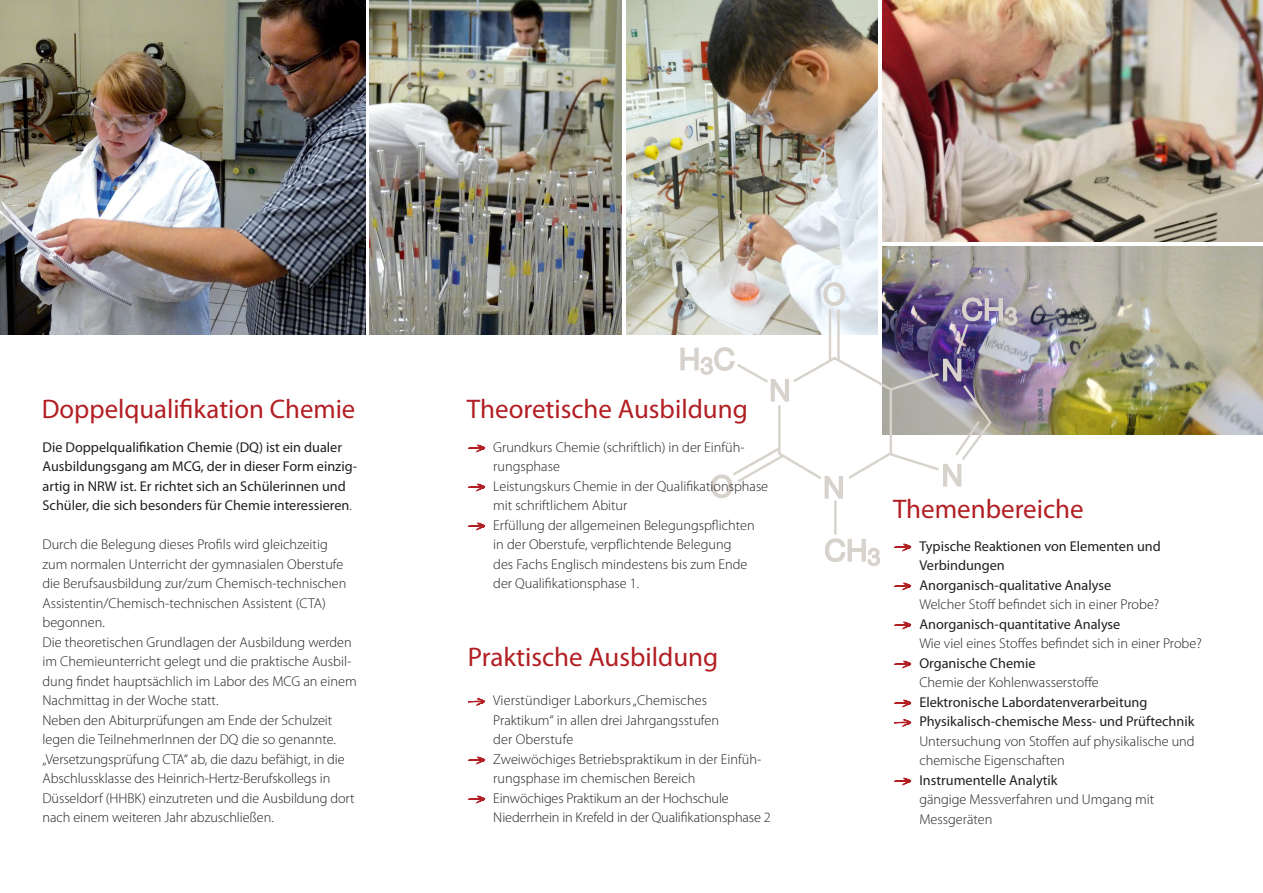
<style>
.page{position:relative;width:1263px;height:893px;background:#fff}
.page>*{position:absolute;margin:0;border:0;box-sizing:border-box;transform-origin:0 0}
.t1{font:27px "Myriad Pro";color:#b21f23}
.t2{font:300 14.25px/19.5px "Myriad Pro";color:#231f20}
.t3{font:14.25px/19.5px "Myriad Pro";color:#231f20}
.s1{font-weight:300}
</style>
<div class="page">
<img style="left:882px;top:246px;width:381px;height:189px">
<img style="left:370px;top:0;width:252px;height:335px">
<img style="left:626px;top:0;width:252px;height:335px">
<img style="left:0;top:0;width:366px;height:335px">
<img style="left:882px;top:0;width:381px;height:242px">
<svg style="left:468px;top:445px;width:17px;height:7px"></svg>
<svg style="left:468px;top:484px;width:17px;height:7px"></svg>
<svg style="left:468px;top:523px;width:17px;height:7px"></svg>
<svg style="left:468px;top:698px;width:17px;height:8px"></svg>
<svg style="left:468px;top:757px;width:17px;height:7px"></svg>
<svg style="left:468px;top:796px;width:17px;height:7px"></svg>
<svg style="left:680px;top:281px;width:338px;height:285px"></svg>
<svg style="left:894px;top:583px;width:17px;height:7px"></svg>
<svg style="left:894px;top:622px;width:17px;height:7px"></svg>
<svg style="left:894px;top:661px;width:17px;height:7px"></svg>
<svg style="left:894px;top:700px;width:17px;height:7px"></svg>
<svg style="left:894px;top:719px;width:17px;height:8px"></svg>
<svg style="left:894px;top:778px;width:17px;height:7px"></svg>
<h1 class="t1" style="left:42px;top:394px;width:315px">Doppelqualifikation Chemie</h1>
<h1 class="t1" style="left:467px;top:394px;width:282px">Theoretische Ausbildung</h1>
<p class="t3" style="left:43px;top:438px;width:316px">Die Doppelqualifikation Chemie (DQ) ist ein dualer Ausbildungsgang am MCG, der in dieser Form einzig&shy;artig in NRW ist. Er richtet sich an Schülerinnen und Schüler, die sich besonders für Chemie interessieren<span class="s1">.</span></p>
<p class="t2" style="left:43px;top:535px;width:316px">Durch die Belegung dieses Profils wird gleichzeitig<br>zum normalen Unterricht der gymnasialen Oberstufe die Berufsausbildung zur/zum Chemisch-technischen Assistentin/Chemisch-technischen Assistent (CTA) begonnen.<br>Die theoretischen Grundlagen der Ausbildung werden im Chemieunterricht gelegt und die praktische Ausbil&shy;dung findet hauptsächlich im Labor des MCG an einem Nachmittag in der Woche statt.<br>Neben den Abiturprüfungen am Ende der Schulzeit legen die TeilnehmerInnen der DQ die so genannte. „Versetzungsprüfung CTA“ ab, die dazu befähigt, in die Abschlussklasse des Heinrich-Hertz-Berufskollegs in Düsseldorf (HHBK) einzutreten und die Ausbildung dort nach einem weiteren Jahr abzuschließen.</p>
<p class="t2" style="left:493px;top:438px;width:276px">Grundkurs Chemie (schriftlich) in der Einfüh&shy;rungsphase<br>Leistungskurs Chemie in der Qualifikationsphase mit schriftlichem Abitur<br>Erfüllung der allgemeinen Belegungspflichten in der Oberstufe, verpflichtende Belegung<br>des Fachs Englisch mindestens bis zum Ende der Qualifikationsphase 1.</p>
<h1 class="t1" style="left:468px;top:643px;width:252px">Praktische Ausbildung</h1>
<p class="t2" style="left:493px;top:691px;width:279px">Vierstündiger Laborkurs „Chemisches Praktikum“ in allen drei Jahrgangsstufen<br>der Oberstufe<br>Zweiwöchiges Betriebspraktikum in der Einfüh&shy;rungsphase im chemischen Bereich<br>Einwöchiges Praktikum an der Hochschule Niederrhein in Krefeld in der Qualifikationsphase 2</p>
<h1 class="t1" style="left:893px;top:494px;width:192px">Themenbereiche</h1>
<p class="t3" style="left:919px;top:537px;width:243px">Typische Reaktionen von Elementen und<br>Verbindungen<br>Anorganisch-qualitative Analyse</p>
<p class="t2" style="left:919px;top:595px;width:241px">Welcher Stoff befindet sich in einer Probe?</p>
<p class="t3" style="left:919px;top:615px;width:203px">Anorganisch-quantitative Analyse</p>
<p class="t2" style="left:919px;top:634px;width:284px">Wie viel eines Stoffes befindet sich in einer Probe?</p>
<p class="t3" style="left:919px;top:654px;width:118px">Organische Chemie</p>
<p class="t2" style="left:919px;top:673px;width:181px">Chemie der Kohlenwasserstoffe</p>
<p class="t3" style="left:919px;top:693px;width:277px">Elektronische Labordatenverarbeitung<br>Physikalisch-chemische Mess- und Prüftechnik</p>
<p class="t2" style="left:919px;top:732px;width:277px">Untersuchung von Stoffen auf physikalische und chemische Eigenschaften</p>
<p class="t3" style="left:919px;top:771px;width:140px">Instrumentelle Analytik</p>
<p class="t2" style="left:919px;top:790px;width:236px">gängige Messverfahren und Umgang mit<br>Messgeräten</p>
</div>
